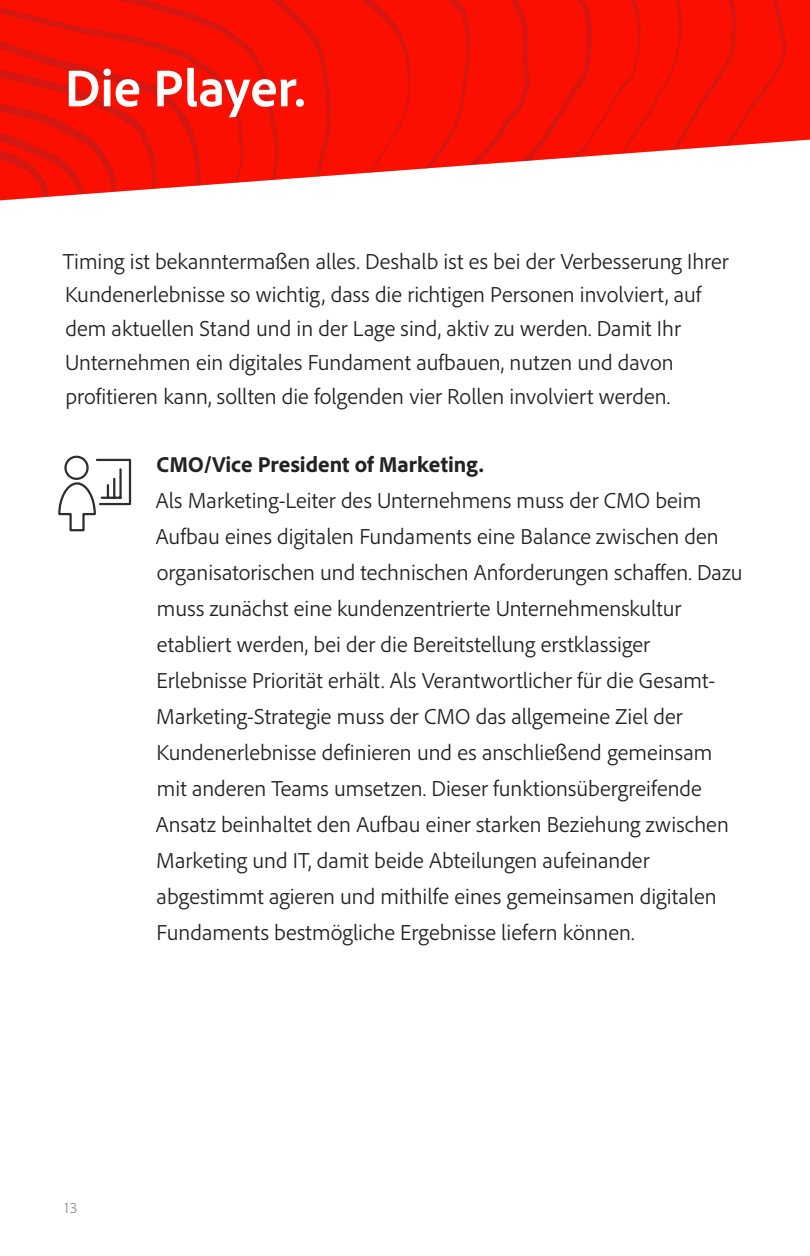
<style>
.page{position:relative;width:810px;height:1256px;background:#fff}
.page>*{position:absolute;margin:0;border:0;box-sizing:border-box;transform-origin:0 0}
.Adobe_Can_Help{font:700 54px "Adobe Clean";color:#fff}
.Body{font:300 22.5px/36px "Adobe Clean";color:#232323}
.t1{font:300 15.75px "Adobe Clean";color:#232323}
.s1{font-weight:800}
</style>
<div class="page">
<div style="left:0;top:0;width:810px;height:142px;background:#fa0f00"></div>
<svg style="left:6px;top:0;width:105px;height:36px;background:#f31002"></svg>
<svg style="left:111px;top:0;width:46px;height:36px;background:#f50f02"></svg>
<svg style="left:157px;top:0;width:40px;height:36px"></svg>
<svg style="left:197px;top:0;width:40px;height:186px;background:#f61204"></svg>
<svg style="left:237px;top:0;width:45px;height:183px;background:#f51204"></svg>
<svg style="left:282px;top:0;width:87px;height:180px;background:#f71406"></svg>
<svg style="left:369px;top:0;width:210px;height:173px;background:#f71a0d"></svg>
<svg style="left:579px;top:0;width:207px;height:157px;background:#f71b0d"></svg>
<svg style="left:0;top:36px;width:201px;height:164px;background:#f21a0e"></svg>
<svg style="left:58px;top:455px;width:74px;height:77px"></svg>
<p class="Adobe_Can_Help" style="left:65px;top:53px;width:242px">Die Player.</p>
<p class="Body" style="left:63px;top:243px;width:667px;line-height:33.8px">Timing ist bekanntermaßen alles. Deshalb ist es bei der Verbesserung Ihrer Kundenerlebnisse so wichtig, dass die richtigen Personen involviert, auf dem aktuellen Stand und in der Lage sind, aktiv zu werden. Damit Ihr Unternehmen ein digitales Fundament aufbauen, nutzen und davon profitieren kann, sollten die folgenden vier Rollen involviert werden.</p>
<p class="Body" style="left:156px;top:445px;width:588px"><span class="s1">CMO/Vice President of Marketing.<br></span>Als Marketing-Leiter des Unternehmens muss der CMO beim Aufbau eines digitalen Fundaments eine Balance zwischen den organisatorischen und technischen Anforderungen schaffen. Dazu muss zunächst eine kundenzentrierte Unternehmenskultur etabliert werden, bei der die Bereitstellung erstklassiger Erlebnisse Priorität erhält. Als Verantwortlicher für die Gesamt-Marketing-Strategie muss der CMO das allgemeine Ziel der Kundenerlebnisse definieren und es anschließend gemeinsam mit anderen Teams umsetzen. Dieser funktionsübergreifende Ansatz beinhaltet den Aufbau einer starken Beziehung zwischen Marketing und IT, damit beide Abteilungen aufeinander abgestimmt agieren und mithilfe eines gemeinsamen digitalen Fundaments bestmögliche Ergebnisse liefern können.</p>
<p class="t1" style="left:65px;top:1197px;width:14px">13</p>
</div>
